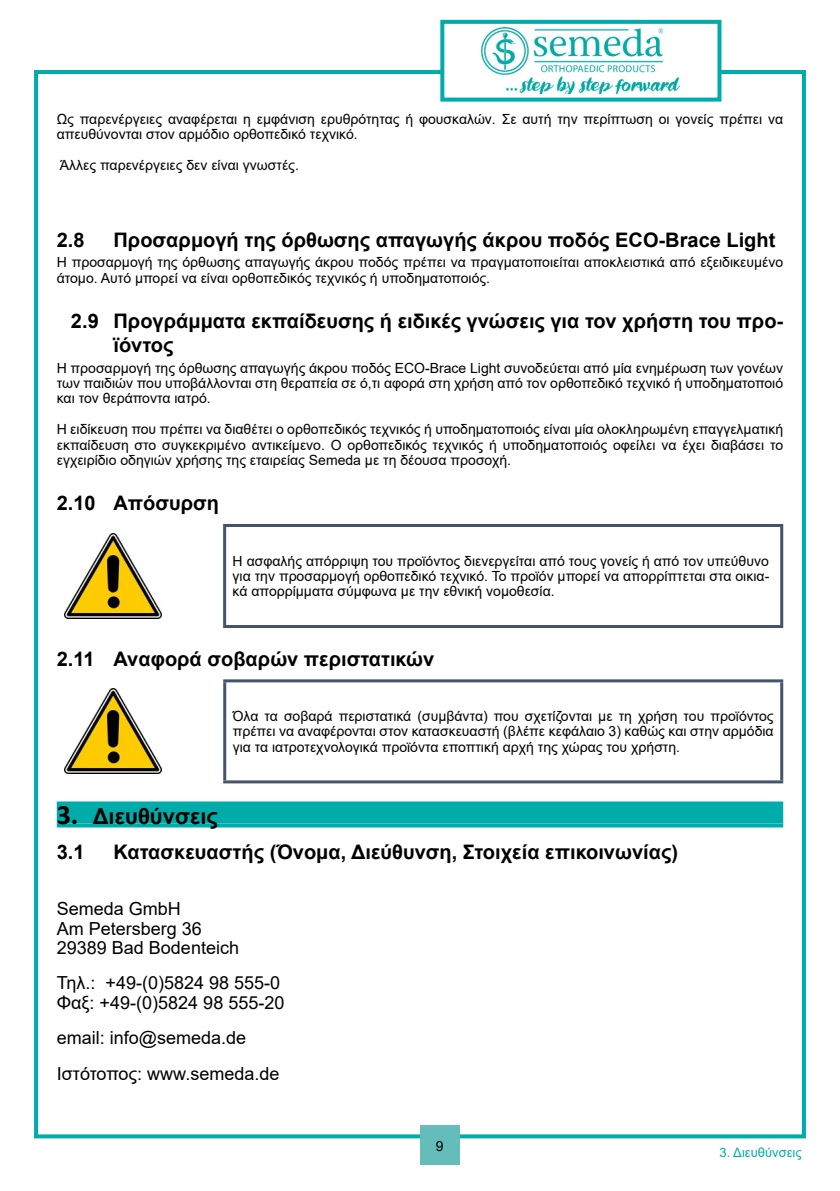
<style>
.page{position:relative;width:840px;height:1191px;background:#fff}
.page>*{position:absolute;margin:0;border:0;box-sizing:border-box;transform-origin:0 0}
.t1{font:700 22px "Arial";color:#000}
.t2{font:700 20px/24px "Arial";color:#000}
.t3{font:18px/19.4px "Arial";color:#000}
.t4{font:14px/15.2px "Arial";color:#000;text-align:justify}
.t5{font:13px "Arial";color:#00aca9}
.s1{font-family:"Calibri";font-size:28px}
</style>
<div class="page">
<div style="left:34px;top:70px;width:771px;height:1068px;border:4px solid #00aca9"></div>
<div style="left:440px;top:20px;width:281px;height:82px;background:#fff;border:4px solid #00aca9"></div>
<img style="left:481px;top:27px;width:198px;height:67px">
<div style="left:420px;top:1125px;width:39px;height:40px;background:#64bcbb"></div>
<div style="left:57px;top:801px;width:725px;height:22px;background:#00aca9"></div>
<svg style="left:57px;top:823px;width:725px;height:4px;background:#0fb1ae"></svg>
<hr style="left:223px;top:524px;width:559px;height:3px;background:#44546a">
<hr style="left:223px;top:625px;width:559px;height:3px;background:#44546a">
<hr style="left:223px;top:527px;width:3px;height:98px;background:#44546a">
<hr style="left:779px;top:527px;width:3px;height:98px;background:#44546a">
<img style="left:65px;top:533px;width:96px;height:85px">
<hr style="left:223px;top:679px;width:559px;height:3px;background:#44546a">
<hr style="left:223px;top:780px;width:559px;height:3px;background:#44546a">
<hr style="left:223px;top:682px;width:3px;height:98px;background:#44546a">
<hr style="left:779px;top:682px;width:3px;height:98px;background:#44546a">
<img style="left:65px;top:689px;width:96px;height:85px">
<p class="t4" style="left:57px;top:111px;width:727px">Ως παρενέργειες αναφέρεται η εμφάνιση ερυθρότητας ή φουσκαλών. Σε αυτή την περίπτωση οι γονείς πρέπει να απευθύνονται στον αρμόδιο ορθοπεδικό τεχνικό.</p>
<p class="t4" style="left:60px;top:157px;width:240px">Άλλες παρενέργειες δεν είναι γνωστές.</p>
<h2 class="t2" style="left:57px;top:228px;width:29px">2.8</h2>
<h2 class="t2" style="left:113px;top:228px;width:663px">Προσαρμογή της όρθωσης απαγωγής άκρου ποδός ECO-Brace Light</h2>
<p class="t4" style="left:57px;top:255px;width:727px">Η προσαρμογή της όρθωσης απαγωγής άκρου ποδός πρέπει να πραγματοποιείται αποκλειστικά από εξειδικευμένο άτομο. Αυτό μπορεί να είναι ορθοπεδικός τεχνικός ή υποδηματοποιός.</p>
<h2 class="t2" style="left:113px;top:309px;width:670px;text-indent:-42px">2.9 Προγράμματα εκπαίδευσης ή ειδικές γνώσεις για τον χρήστη του προ&shy;ϊόντος</h2>
<p class="t4" style="left:57px;top:360px;width:727px">Η προσαρμογή της όρθωσης απαγωγής άκρου ποδός ECO-Brace Light συνοδεύεται από μία ενημέρωση των γονέων των παιδιών που υποβάλλονται στη θεραπεία σε ό,τι αφορά στη χρήση από τον ορθοπεδικό τεχνικό ή υποδηματοποιό και τον θεράποντα ιατρό.</p>
<p class="t4" style="left:57px;top:422px;width:727px">Η ειδίκευση που πρέπει να διαθέτει ο ορθοπεδικός τεχνικός ή υποδηματοποιός είναι μία ολοκληρωμένη επαγγελματική εκπαίδευση στο συγκεκριμένο αντικείμενο. Ο ορθοπεδικός τεχνικός ή υποδηματοποιός οφείλει να έχει διαβάσει το εγχειρίδιο οδηγιών χρήσης της εταιρείας Semeda με τη δέουσα προσοχή.</p>
<h2 class="t2" style="left:57px;top:491px;width:164px">2.10 Απόσυρση</h2>
<p class="t4" style="left:232px;top:553px;width:538px">Η ασφαλής απόρριψη του προϊόντος διενεργείται από τους γονείς ή από τον υπεύθυνο για την προσαρμογή ορθοπεδικό τεχνικό. Το προϊόν μπορεί να απορρίπτεται στα οικια&shy;κά απορρίμματα σύμφωνα με την εθνική νομοθεσία.</p>
<h2 class="t2" style="left:57px;top:647px;width:378px">2.11 Αναφορά σοβαρών περιστατικών</h2>
<p class="t4" style="left:232px;top:709px;width:542px">Όλα τα σοβαρά περιστατικά (συμβάντα) που σχετίζονται με τη χρήση του προϊόντος πρέπει να αναφέρονται στον κατασκευαστή (βλέπε κεφάλαιο 3) καθώς και στην αρμόδια για τα ιατροτεχνολογικά προϊόντα εποπτική αρχή της χώρας του χρήστη.</p>
<h1 class="t1" style="left:57px;top:800px;width:163px"><span class="s1">3.</span> Διευθύνσεις</h1>
<h2 class="t2" style="left:57px;top:840px;width:29px">3.1</h2>
<h2 class="t2" style="left:113px;top:840px;width:565px">Κατασκευαστής (Όνομα, Διεύθυνση, Στοιχεία επικοινωνίας)</h2>
<p class="t3" style="left:57px;top:899px;width:184px">Semeda GmbH<br>Am Petersberg 36<br>29389 Bad Bodenteich</p>
<p class="t3" style="left:57px;top:973px;width:229px">Τηλ.: +49-(0)5824 98 555-0<br>Φαξ: +49-(0)5824 98 555-20</p>
<p class="t3" style="left:57px;top:1020px;width:224px;line-height:35.4px">email: info@semeda.de<br>Ιστότοπος: www.semeda.de</p>
<p class="t4" style="left:435px;top:1138px;width:9px">9</p>
<p class="t5" style="left:719px;top:1143px;width:84px">3. Διευθύνσεις</p>
</div>
